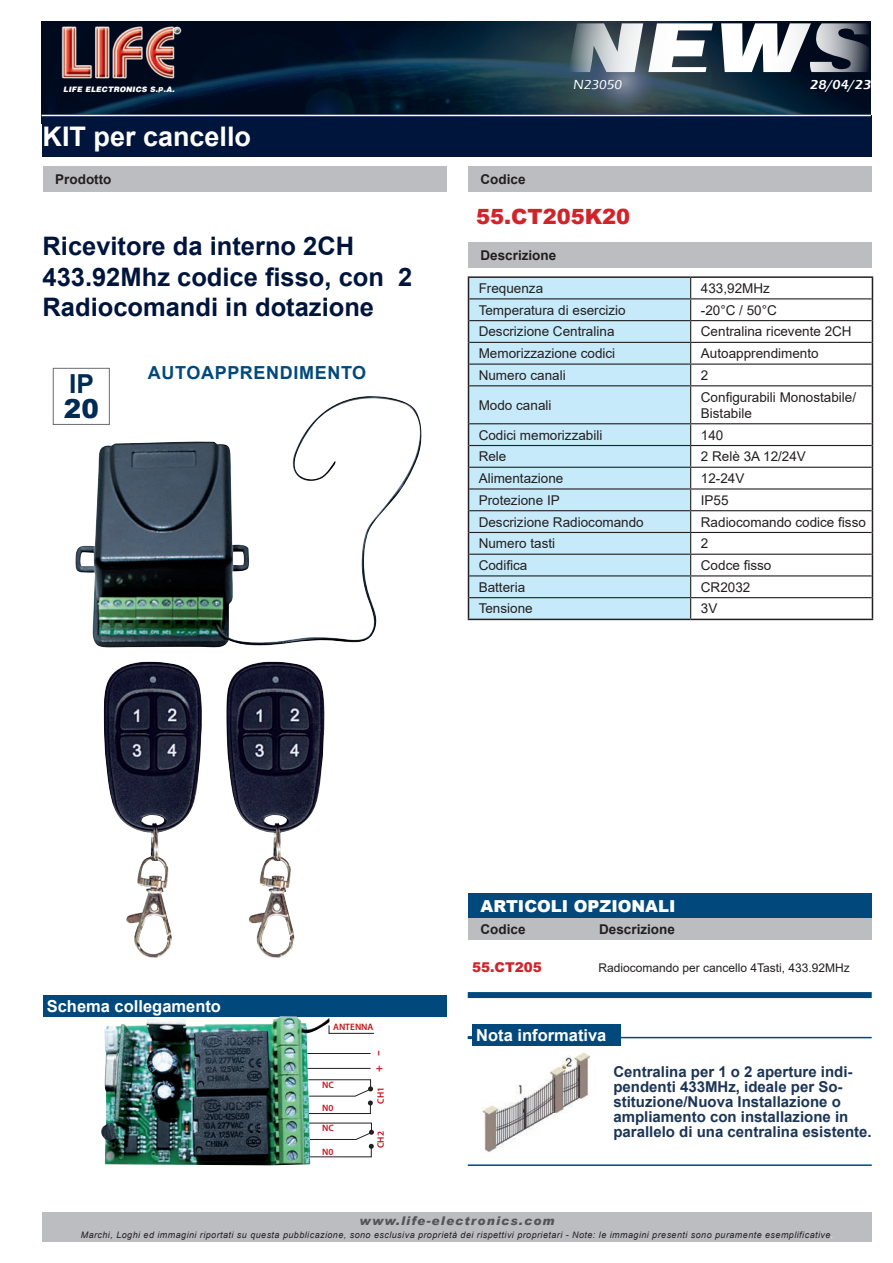
<style>
.page{position:relative;width:893px;height:1263px;background:#fff}
.page>*{position:absolute;margin:0;border:0;box-sizing:border-box;transform-origin:0 0}
.t1{font:700 27px "Arial";color:#fff}
.t2{font:700 26.25px "Arial";color:#002b54}
.t3{font:900 26.25px "Arial";color:#002b54}
.t4{font:700 25.5px/30.6px "Arial";color:#00153b}
.t5{font:900 21px "Arial";color:#d1232a}
.t6{font:700 18px "Arial";letter-spacing:.035em;color:#01497d}
.t7{font:700 16.5px "Arial";color:#fff}
.t8{font:900 16.5px "Arial";color:#fff}
.t9{font:700 15px/15px "Arial";color:#1c3556}
.t10{font:13.5px/16.2px "Arial";color:#231f20}
.t11{font:700 13.5px "Arial";color:#231f20}
.t12{font:600 13.5px "Eras ITC";color:#fff}
.t13{font:900 13.5px "Arial";color:#d1232a}
.t14{font:500 13.5px "Eras ITC";color:#fff}
.t15{font:12px "Arial";color:#231f20}
.t16{font:italic 900 12px "Arial";letter-spacing:.1em;color:#545557}
.t17{font:700 11.25px "Myriad Pro";color:#c4121a;scale:1.57 1}
.t18{font:700 11.25px "Myriad Pro";color:#c4121a}
.t19{font:600 9.3px "Myriad Pro";color:#c4121a}
.t20{font:italic 9px "Arial";letter-spacing:.05em;color:#231f20}
.t21{font:7.5px "Airbus Special";letter-spacing:.03em;color:#fff}
.s1{color:#fff}
</style>
<div class="page">
<img style="left:42px;top:21px;width:829px;height:93px">
<img style="left:59px;top:24px;width:122px;height:57px">
<svg style="left:568px;top:23px;width:301px;height:49px"></svg>
<div style="left:43px;top:115px;width:829px;height:42px;background:#00153b"></div>
<hr style="left:42px;top:115px;width:829px;height:1px;background:#fff">
<div style="left:43px;top:1212px;width:829px;height:30px;background:#bcbdc0"></div>
<div style="left:43px;top:166px;width:403px;height:25px;background:#bcbdc0"></div>
<img style="left:75px;top:396px;width:347px;height:563px">
<div style="left:53px;top:368px;width:56px;height:56px;background:#fff"></div>
<div style="left:53px;top:368px;width:57px;height:57px;border:1px solid #6c6d70"></div>
<div style="left:43px;top:995px;width:403px;height:21px;background:#01497d"></div>
<img style="left:101px;top:1016px;width:228px;height:149px">
<svg style="left:308px;top:1122px;width:66px;height:35px"></svg>
<hr style="left:307px;top:1068px;width:64px;height:1px;background:#231f20">
<hr style="left:307px;top:1053px;width:64px;height:1px;background:#231f20">
<svg style="left:308px;top:1079px;width:65px;height:35px"></svg>
<svg style="left:328px;top:1025px;width:47px;height:9px"></svg>
<div style="left:468px;top:166px;width:404px;height:25px;background:#bcbdc0"></div>
<div style="left:468px;top:242px;width:404px;height:26px;background:#bcbdc0"></div>
<div style="left:469px;top:278px;width:221px;height:341px;background:#c6eafa"></div>
<svg style="left:691px;top:278px;width:181px;height:341px"></svg>
<hr style="left:468px;top:276px;width:223px;height:2px;background:#231f20">
<hr style="left:691px;top:276px;width:182px;height:2px;background:#231f20">
<svg style="left:468px;top:278px;width:1px;height:108px"></svg>
<svg style="left:872px;top:278px;width:1px;height:108px"></svg>
<hr style="left:468px;top:386px;width:1px;height:38px;background:#231f20">
<hr style="left:872px;top:386px;width:1px;height:38px;background:#231f20">
<svg style="left:468px;top:424px;width:1px;height:195px"></svg>
<svg style="left:872px;top:424px;width:1px;height:195px"></svg>
<hr style="left:468px;top:619px;width:223px;height:1px;background:#231f20">
<hr style="left:691px;top:619px;width:182px;height:1px;background:#231f20">
<hr style="left:469px;top:298px;width:222px;height:1px;background:#231f20">
<hr style="left:691px;top:298px;width:181px;height:1px;background:#231f20">
<hr style="left:469px;top:320px;width:222px;height:1px;background:#231f20">
<hr style="left:691px;top:320px;width:181px;height:1px;background:#231f20">
<hr style="left:469px;top:342px;width:222px;height:1px;background:#231f20">
<hr style="left:691px;top:342px;width:181px;height:1px;background:#231f20">
<hr style="left:469px;top:363px;width:222px;height:2px;background:#231f20">
<hr style="left:691px;top:363px;width:181px;height:2px;background:#231f20">
<svg style="left:690px;top:278px;width:1px;height:107px"></svg>
<hr style="left:469px;top:385px;width:222px;height:1px;background:#231f20">
<hr style="left:691px;top:385px;width:181px;height:1px;background:#231f20">
<hr style="left:690px;top:386px;width:1px;height:37px;background:#231f20">
<hr style="left:469px;top:423px;width:222px;height:1px;background:#231f20">
<hr style="left:691px;top:423px;width:181px;height:1px;background:#231f20">
<hr style="left:469px;top:445px;width:222px;height:1px;background:#231f20">
<hr style="left:691px;top:445px;width:181px;height:1px;background:#231f20">
<hr style="left:469px;top:467px;width:222px;height:1px;background:#231f20">
<hr style="left:691px;top:467px;width:181px;height:1px;background:#231f20">
<hr style="left:469px;top:488px;width:222px;height:1px;background:#231f20">
<hr style="left:691px;top:488px;width:181px;height:1px;background:#231f20">
<hr style="left:469px;top:510px;width:222px;height:1px;background:#231f20">
<hr style="left:691px;top:510px;width:181px;height:1px;background:#231f20">
<hr style="left:469px;top:532px;width:222px;height:1px;background:#231f20">
<hr style="left:691px;top:532px;width:181px;height:1px;background:#231f20">
<hr style="left:469px;top:554px;width:222px;height:1px;background:#231f20">
<hr style="left:691px;top:554px;width:181px;height:1px;background:#231f20">
<hr style="left:469px;top:575px;width:222px;height:1px;background:#231f20">
<hr style="left:691px;top:575px;width:181px;height:1px;background:#231f20">
<hr style="left:469px;top:597px;width:222px;height:1px;background:#231f20">
<hr style="left:691px;top:597px;width:181px;height:1px;background:#231f20">
<svg style="left:690px;top:424px;width:1px;height:195px"></svg>
<div style="left:468px;top:893px;width:404px;height:25px;background:#01497d"></div>
<div style="left:468px;top:918px;width:404px;height:22px;background:#bcbdc0"></div>
<div style="left:468px;top:992px;width:404px;height:6px;background:#01497d"></div>
<hr style="left:468px;top:1037px;width:404px;height:1px;background:#01497d">
<hr style="left:468px;top:1164px;width:404px;height:2px;background:#01497d">
<hr style="left:468px;top:1036px;width:141px;height:3px;background:#01497d">
<img style="left:481px;top:1052px;width:110px;height:101px">
<div style="left:472px;top:1025px;width:149px;height:21px;background:#01497d"></div>
<p class="t21" style="left:63px;top:85px;width:113px">LIFE ELECTRONICS S.p.A.</p>
<h1 class="t1" style="left:43px;top:117px;width:210px">KIT per cancello</h1>
<p class="t11" style="left:55px;top:169px;width:58px">Prodotto</p>
<h3 class="t4" style="left:43px;top:231px;width:371px">Ricevitore da interno 2CH<br>433.92Mhz codice fisso, con 2<br>Radiocomandi in dotazione</h3>
<h2 class="t2" style="left:69px;top:365px;width:26px">IP</h2>
<h2 class="t3" style="left:64px;top:390px;width:36px">20</h2>
<h3 class="t6" style="left:148px;top:360px;width:220px">AUTOAPPRENDIMENTO</h3>
<p class="t14" style="left:573px;top:77px;width:52px">N23050</p>
<p class="t12" style="left:810px;top:77px;width:64px">28/04/23</p>
<p class="t11" style="left:480px;top:169px;width:47px">Codice</p>
<h3 class="t5" style="left:476px;top:202px;width:156px">55.CT205K20</h3>
<p class="t11" style="left:480px;top:246px;width:77px">Descrizione</p>
<p class="t10" style="left:479px;top:280px;width:66px">Frequenza</p>
<p class="t10" style="left:701px;top:280px;width:71px">433,92MHz</p>
<p class="t10" style="left:479px;top:302px;width:149px">Temperatura di esercizio</p>
<p class="t10" style="left:701px;top:302px;width:78px">-20°C / 50°C</p>
<p class="t10" style="left:479px;top:323px;width:137px">Descrizione Centralina</p>
<p class="t10" style="left:701px;top:323px;width:152px">Centralina ricevente 2CH</p>
<p class="t10" style="left:479px;top:345px;width:138px">Memorizzazione codici</p>
<p class="t10" style="left:701px;top:345px;width:119px">Autoapprendimento</p>
<p class="t10" style="left:479px;top:367px;width:89px">Numero canali</p>
<p class="t10" style="left:701px;top:367px;width:9px">2</p>
<p class="t10" style="left:479px;top:397px;width:74px">Modo canali</p>
<p class="t10" style="left:701px;top:389px;width:157px">Configurabili Monostabile/<br>Bistabile</p>
<p class="t10" style="left:479px;top:427px;width:125px">Codici memorizzabili</p>
<p class="t10" style="left:701px;top:427px;width:24px">140</p>
<p class="t10" style="left:479px;top:448px;width:29px">Rele</p>
<p class="t10" style="left:701px;top:448px;width:107px">2 Relè 3A 12/24V</p>
<p class="t10" style="left:479px;top:470px;width:86px">Alimentazione</p>
<p class="t10" style="left:701px;top:470px;width:45px">12-24V</p>
<p class="t10" style="left:479px;top:492px;width:83px">Protezione IP</p>
<p class="t10" style="left:701px;top:492px;width:29px">IP55</p>
<p class="t10" style="left:479px;top:514px;width:167px">Descrizione Radiocomando</p>
<p class="t10" style="left:701px;top:514px;width:167px">Radiocomando codice fisso</p>
<p class="t10" style="left:479px;top:535px;width:78px">Numero tasti</p>
<p class="t10" style="left:701px;top:535px;width:9px">2</p>
<p class="t10" style="left:479px;top:557px;width:50px">Codifica</p>
<p class="t10" style="left:701px;top:557px;width:72px">Codce fisso</p>
<p class="t10" style="left:479px;top:579px;width:48px">Batteria</p>
<p class="t10" style="left:701px;top:579px;width:51px">CR2032</p>
<p class="t10" style="left:479px;top:600px;width:56px">Tensione</p>
<p class="t10" style="left:701px;top:600px;width:18px">3V</p>
<p class="t7" style="left:47px;top:994px;width:176px">Schema collegamento</p>
<p class="t19" style="left:333px;top:1021px;width:42px">ANTENNA</p>
<p class="t19" style="left:322px;top:1079px;width:13px">NC</p>
<p class="t19" style="left:322px;top:1102px;width:13px">N0</p>
<p class="t19" style="left:322px;top:1122px;width:13px">NC</p>
<p class="t19" style="left:322px;top:1146px;width:13px">N0</p>
<p class="t17" style="left:371px;top:1055px;width:5px;rotate:-90deg">-</p>
<p class="t18" style="left:371px;top:1072px;width:8px;rotate:-90deg">+</p>
<p class="t19" style="left:375px;top:1104px;width:18px;rotate:-90deg">CH1</p>
<p class="t19" style="left:375px;top:1148px;width:18px;rotate:-90deg">CH2</p>
<p class="t8" style="left:480px;top:894px;width:196px">ARTICOLI OPZIONALI</p>
<p class="t11" style="left:480px;top:920px;width:47px">Codice</p>
<p class="t11" style="left:599px;top:920px;width:77px">Descrizione</p>
<p class="t13" style="left:472px;top:958px;width:71px">55.CT205</p>
<p class="t15" style="left:598px;top:959px;width:253px">Radiocomando per cancello 4Tasti, 433.92MHz</p>
<p class="t7" style="left:476px;top:1024px;width:132px">Nota informativa</p>
<p class="t9" style="left:613px;top:1064px;width:260px">Centralina per 1 o 2 aperture indi&shy;pendenti 433MHz, ideale per So&shy;stituzione/Nuova Installazione o ampliamento con installazione in parallelo di una centralina esistente.</p>
<p class="t16" style="left:360px;top:1213px;width:197px">www.life-electronics.com</p>
<p class="t20" style="left:81px;top:1229px;width:754px">Marchi, Loghi ed immagini riportati su questa pubblicazione, sono esclusiva proprietà dei rispettivi proprietari - Note: le immagini presenti sono puramente esemplificative<span class="s1">.</span></p>
</div>
